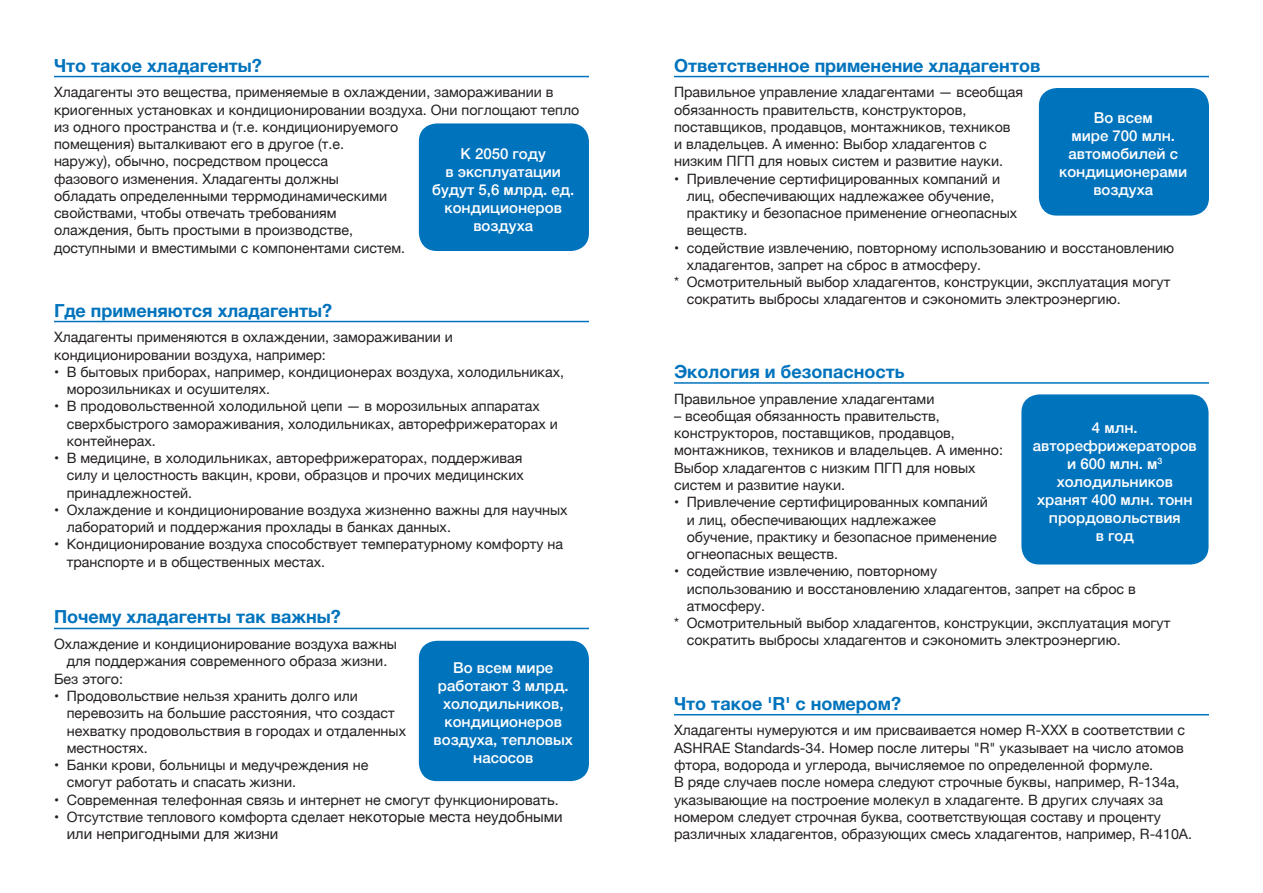
<style>
.page{position:relative;width:1263px;height:893px;background:#fff}
.page>*{position:absolute;margin:0;border:0;box-sizing:border-box;transform-origin:0 0}
.t1{font:700 18px "Helvetica Neue";color:#0073bd}
.t2{font:500 15px/18px "Helvetica Neue";color:#fff;text-align:center}
.t3{font:15px "Helvetica Neue";color:#231f20}
.t4{font:14.25px/17.2px "Helvetica Neue";color:#231f20}
.s1{font-size:15px}
</style>
<div class="page">
<hr style="left:54px;top:321px;width:535px;height:1px;background:#0073bd">
<hr style="left:54px;top:76px;width:535px;height:1px;background:#0073bd">
<div style="left:419px;top:123px;width:170px;height:128px;background:#0073bd;border-radius:18px"></div>
<hr style="left:674px;top:714px;width:535px;height:1px;background:#0073bd">
<hr style="left:674px;top:76px;width:535px;height:1px;background:#0073bd">
<div style="left:1039px;top:88px;width:170px;height:128px;background:#0073bd;border-radius:18px"></div>
<hr style="left:674px;top:382px;width:535px;height:2px;background:#0073bd">
<div style="left:1021px;top:394px;width:187px;height:170px;background:#0073bd;border-radius:18px"></div>
<hr style="left:54px;top:628px;width:535px;height:1px;background:#0073bd">
<div style="left:419px;top:641px;width:170px;height:140px;background:#0073bd;border-radius:18px"></div>
<p class="t1" style="left:54px;top:51px;width:209px">Что такое хладагенты?</p>
<p class="t4" style="left:54px;top:84px;width:527px">Хладагенты это вещества, применяемые в охлаждении, замораживании в криогенных установках и кондиционировании воздуха. Они поглощают тепло из одного пространства и (т.e. кондиционируемого<br>помещения) выталкивают его в другое (т.e.<br>наружу), обычно, посредством процесса<br>фазового изменения. Хладагенты должны<br>обладать определенными террмодинамическими<br>свойствами, чтобы отвечать требованиям<br>олаждения, быть простыми в производстве,<br>доступными и вместимыми с компонентами систем.</p>
<p class="t2" style="left:432px;top:143px;width:143px">К 2050 году<br>в эксплуатации будут 5,6 млрд. ед. кондиционеров воздуха</p>
<p class="t1" style="left:54px;top:296px;width:280px">Где применяются хладагенты?</p>
<p class="t4" style="left:54px;top:329px;width:400px">Хладагенты применяются в охлаждении, замораживании и кондиционировании воздуха, например:</p>
<p class="t4" style="left:67px;top:364px;width:499px;text-indent:-13px">• В бытовых приборах, например, кондиционерах воздуха, холодильниках, морозильниках и осушителях.</p>
<p class="t4" style="left:67px;top:398px;width:492px;text-indent:-13px">• В продовольственной холодильной цепи — в морозильных аппаратах сверхбыстрого замораживания, холодильниках, авторефрижераторах и контейнерах.</p>
<p class="t4" style="left:67px;top:450px;width:459px;text-align:justify;text-indent:-13px">• В медицине, в холодильниках, авторефрижераторах, поддерживая силу и целостность вакцин, крови, образцов и прочих медицинских принадлежностей.</p>
<p class="t4" style="left:67px;top:502px;width:502px;text-indent:-13px">• Охлаждение и кондиционирование воздуха жизненно важны для научных лабораторий и поддержания прохлады в банках данных.</p>
<p class="t4" style="left:67px;top:536px;width:498px;text-indent:-13px">• Кондиционирование воздуха способствует температурному комфорту на транспорте и в общественных местах.</p>
<p class="t1" style="left:54px;top:603px;width:288px">Почему хладагенты так важны?</p>
<p class="t4" style="left:54px;top:636px;width:345px">Охлаждение и кондиционирование воздуха важны</p>
<p class="t4" style="left:67px;top:654px;width:322px">для поддержания современного образа жизни.</p>
<p class="t4" style="left:54px;top:671px;width:71px">Без этого:</p>
<p class="t4" style="left:67px;top:688px;width:341px;text-indent:-13px">• Продовольствие нельзя хранить долго или перевозить на большие расстояния, что создаст нехватку продовольствия в городах и отдаленных местностях.</p>
<p class="t4" style="left:67px;top:757px;width:303px;text-indent:-13px">• Банки крови, больницы и медучреждения не смогут работать и спасать жизни.</p>
<p class="t4" style="left:54px;top:792px;width:506px">• Современная телефонная связь и интернет не смогут функционировать.</p>
<p class="t4" style="left:54px;top:809px;width:510px">• Отсутствие теплового комфорта сделает <span class="s1">некоторые места неудобными</span></p>
<p class="t3" style="left:67px;top:823px;width:213px">или непригодными для жизни</p>
<p class="t2" style="left:433px;top:658px;width:141px">Во всем мире работают 3 млрд. холодильников, кондиционеров воздуха, тепловых насосов</p>
<p class="t1" style="left:674px;top:51px;width:368px">Ответственное применение хладагентов</p>
<p class="t4" style="left:674px;top:84px;width:351px">Правильное управление хладагентами — всеобщая обязанность правительств, конструкторов, поставщиков, продавцов, монтажников, техников<br>и владельцев. А именно: Выбор хладагентов с низким ПГП для новых систем и развитие науки.</p>
<p class="t4" style="left:687px;top:171px;width:332px;text-indent:-13px">• Привлечение сертифицированных компаний и лиц, обеспечивающих надлежажее обучение, практику и безопасное применение огнеопасных веществ.</p>
<p class="t4" style="left:674px;top:240px;width:502px">• содействие извлечению, повторному использованию и восстановлению</p>
<p class="t4" style="left:687px;top:257px;width:296px">хладагентов, запрет на сброс в атмосферу.</p>
<p class="t4" style="left:674px;top:274px;width:498px">* Осмотрительный выбор хладагентов, конструкции, эксплуатация могут</p>
<p class="t4" style="left:687px;top:292px;width:435px">сократить выбросы хладагентов и сэкономить электроэнергию.</p>
<p class="t2" style="left:1059px;top:108px;width:129px">Во всем<br>мире 700 млн. автомобилей с кондиционерами воздуха</p>
<p class="t1" style="left:674px;top:357px;width:232px">Экология и безопасность</p>
<p class="t4" style="left:674px;top:391px;width:262px">Правильное управление хладагентами</p>
<p class="t4" style="left:674px;top:408px;width:330px">– всеобщая обязанность правительств, конструкторов, поставщиков, продавцов, монтажников, техников и владельцев. А именно:<br>Выбор хладагентов с низким ПГП для новых систем и развитие науки.</p>
<p class="t4" style="left:687px;top:494px;width:312px;text-indent:-13px">• Привлечение сертифицированных компаний и лиц, обеспечивающих надлежажее обучение, практику и безопасное применение огнеопасных веществ.</p>
<p class="t4" style="left:674px;top:563px;width:265px">• содействие извлечению, повторному</p>
<p class="t4" style="left:687px;top:581px;width:451px">использованию и восстановлению хладагентов, запрет на сброс в</p>
<p class="t4" style="left:687px;top:598px;width:80px">атмосферу.</p>
<p class="t4" style="left:674px;top:615px;width:498px">* Осмотрительный выбор хладагентов, конструкции, эксплуатация могут</p>
<p class="t4" style="left:687px;top:632px;width:435px">сократить выбросы хладагентов и сэкономить электроэнергию.</p>
<p class="t2" style="left:1033px;top:417px;width:165px">4 млн. авторефрижераторов и 600 млн. м<sup>3 </sup>холодильников хранят 400 млн. тонн прордовольствия<br>в год</p>
<p class="t1" style="left:674px;top:689px;width:229px">Что такое 'R' с номером?</p>
<p class="t4" style="left:674px;top:723px;width:520px">Хладагенты нумеруются и им присваивается номер R-XXX в соответствии с ASHRAE Standards-34. Номер после литеры "R" указывает на число атомов фтора, водорода и углерода, вычисляемое по определенной формуле.<br>В ряде случаев после номера следуют строчные буквы, например, R-134a, указывающие на построение молекул в хладагенте. В других случаях за номером следует строчная буква, соответствующая составу и проценту различных хладагентов, образующих смесь хладагентов, например, R-410A.</p>
</div>
